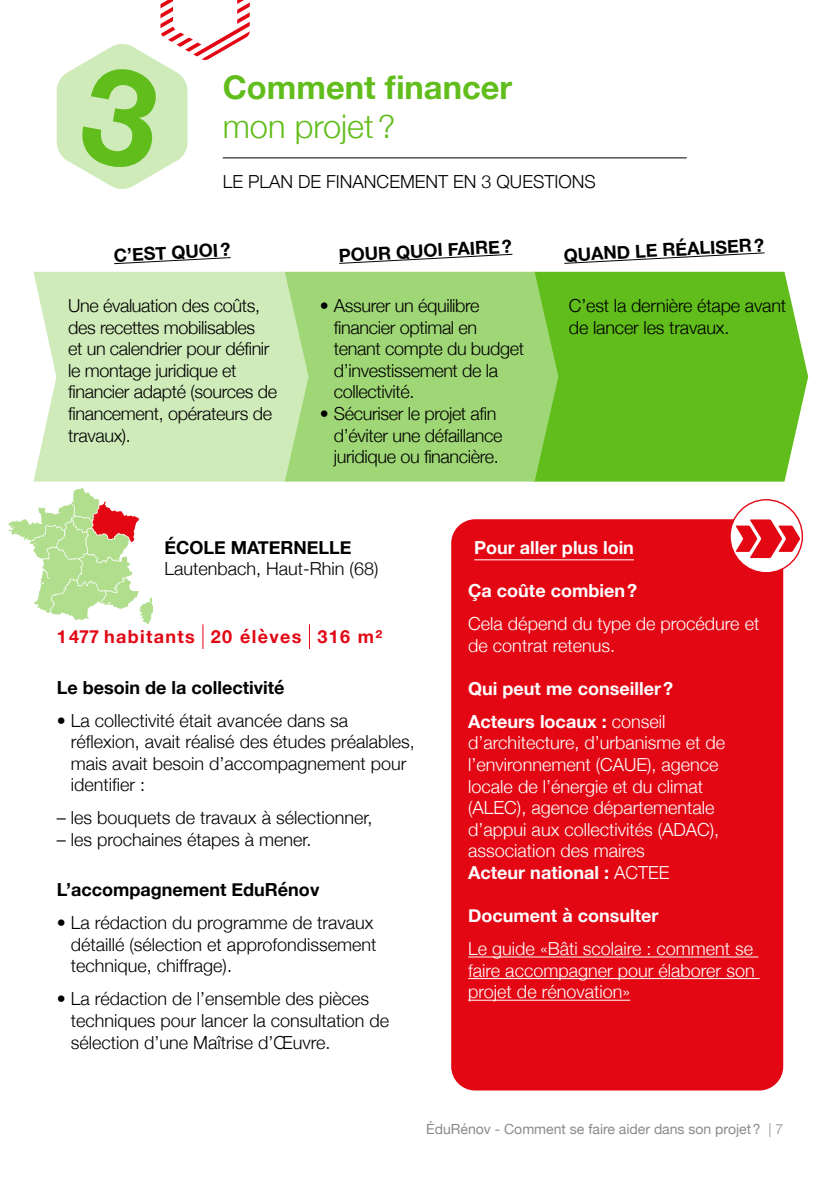
<style>
.page{position:relative;width:840px;height:1191px;background:#fff}
.page>*{position:absolute;margin:0;border:0;box-sizing:border-box;transform-origin:0 0}
.t1{font:700 32.6px "Helvetica Neue";color:#61bd1b}
.t2{font:300 32.6px "Helvetica Neue";color:#61bd1b}
.t3{font:300 18px/21.6px "Helvetica Neue";color:#000}
.t4{font:300 18px/21.6px "Helvetica Neue";color:#fff}
.t5{font:300 18px/21.6px "Helvetica Neue";letter-spacing:-.02em;color:#000}
.t6{font:700 18px "Helvetica Neue";color:#000}
.t7{font:700 18px/33px "Helvetica Neue";color:#fff}
.t8{font:700 18px "Helvetica Neue";letter-spacing:.075em;color:#e30613}
.t9{font:14px "Helvetica Neue";color:#8a8a8a}
.s1{font-weight:300}
.s2{font-weight:700}
</style>
<div class="page">
<svg style="left:8px;top:488px;width:145px;height:136px"></svg>
<div style="left:558px;top:272px;width:249px;height:209px;background:#61bd1b"></div>
<div style="left:308px;top:272px;width:250px;height:209px;background:#a0d776"></div>
<svg style="left:33px;top:272px;width:275px;height:209px;background:#d0ebba"></svg>
<svg style="left:114px;top:257px;width:117px;height:8px"></svg>
<svg style="left:339px;top:253px;width:174px;height:11px"></svg>
<svg style="left:564px;top:252px;width:201px;height:12px"></svg>
<div style="left:451px;top:519px;width:331px;height:571px;background:#e30613;border-radius:24px"></div>
<hr style="left:474px;top:559px;width:159px;height:1px;background:#fff">
<hr style="left:468px;top:956px;width:289px;height:1px;background:#fff">
<hr style="left:468px;top:978px;width:291px;height:1px;background:#fff">
<hr style="left:468px;top:999px;width:161px;height:1px;background:#fff">
<hr style="left:223px;top:157px;width:463px;height:1px;background:#000">
<svg style="left:202px;top:624px;width:1px;height:25px"></svg>
<svg style="left:309px;top:624px;width:1px;height:25px"></svg>
<div style="left:729px;top:500px;width:72px;height:73px;background:#fff;border-radius:50%"></div>
<div style="left:729px;top:499px;width:73px;height:74px;border:1px solid #e30613;border-radius:50%"></div>
<svg style="left:735px;top:519px;width:64px;height:39px"></svg>
<svg style="left:57px;top:0;width:192px;height:189px"></svg>
<h1 class="t1" style="left:223px;top:62px;width:291px">Comment financer</h1>
<h1 class="t2" style="left:223px;top:100px;width:174px">mon projet?</h1>
<p class="t3" style="left:223px;top:169px;width:374px">LE PLAN DE FINANCEMENT EN 3 QUESTIONS</p>
<p class="t6" style="left:113px;top:241px;width:118px;rotate:-3deg">C’EST QUOI?</p>
<p class="t6" style="left:338px;top:241px;width:175px;rotate:-3deg">POUR QUOI FAIRE?</p>
<p class="t6" style="left:563px;top:241px;width:202px;rotate:-3deg">QUAND LE RÉALISER?</p>
<p class="t5" style="left:68px;top:293px;width:210px">Une évaluation des coûts, des recettes mobilisables<br>et un calendrier pour définir le montage juridique et financier adapté (sources de financement, opérateurs de travaux).</p>
<p class="t5" style="left:334px;top:293px;width:192px;text-indent:-14px">• Assurer un équilibre financier optimal en tenant compte du budget d’investissement de la collectivité.</p>
<p class="t5" style="left:334px;top:401px;width:170px;text-indent:-14px">• Sécuriser le projet afin d’éviter une défaillance juridique ou financière.</p>
<p class="t3" style="left:568px;top:293px;width:219px">C’est la dernière étape avant de lancer les travaux.</p>
<p class="t6" style="left:164px;top:533px;width:189px">ÉCOLE MATERNELLE</p>
<p class="t3" style="left:164px;top:557px;width:215px">Lautenbach, Haut-Rhin (68)</p>
<p class="t8" style="left:57px;top:622px;width:327px">1477 habitants 20 élèves 316 m²</p>
<p class="t6" style="left:57px;top:673px;width:229px">Le besoin de la collectivité</p>
<p class="t3" style="left:71px;top:708px;width:345px;text-indent:-14px">• La collectivité était avancée dans sa réflexion, avait réalisé des études préalables, mais avait besoin d’accompagnement pour identifier :</p>
<p class="t3" style="left:57px;top:805px;width:317px">– les bouquets de travaux à sélectionner,</p>
<p class="t3" style="left:57px;top:827px;width:256px">– les prochaines étapes à mener.</p>
<p class="t6" style="left:57px;top:875px;width:264px">L’accompagnement EduRénov</p>
<p class="t3" style="left:71px;top:910px;width:307px;text-indent:-14px">• La rédaction du programme de travaux détaillé (sélection et approfondissement technique, chiffrage).</p>
<p class="t3" style="left:71px;top:987px;width:320px;text-indent:-14px">• La rédaction de l’ensemble des pièces techniques pour lancer la consultation de sélection d’une Maîtrise d’Œuvre.</p>
<p class="t7" style="left:474px;top:531px;width:161px">Pour aller plus loin</p>
<p class="t7" style="left:468px;top:574px;width:170px">Ça coûte combien?</p>
<p class="t4" style="left:468px;top:611px;width:292px">Cela dépend du type de procédure et de contrat retenus.</p>
<p class="t7" style="left:468px;top:672px;width:206px">Qui peut me conseiller?<br>Acteurs locaux : <span class="s1">conseil</span></p>
<p class="t4" style="left:468px;top:731px;width:258px">d’architecture, d’urbanisme et de l’environnement (CAUE), agence locale de l’énergie et du climat (ALEC), agence départementale d’appui aux collectivités (ADAC), association des maires<br><span class="s2">Acteur national :</span> ACTEE</p>
<p class="t7" style="left:468px;top:899px;width:191px">Document à consulter</p>
<p class="t4" style="left:468px;top:936px;width:288px;text-align:justify">Le guide «Bâti scolaire : comment se faire accompagner pour élaborer son projet de rénovation»</p>
<p class="t9" style="left:426px;top:1118px;width:358px">ÉduRénov - Comment se faire aider dans son projet? <span class="s1">| 7</span></p>
</div>
